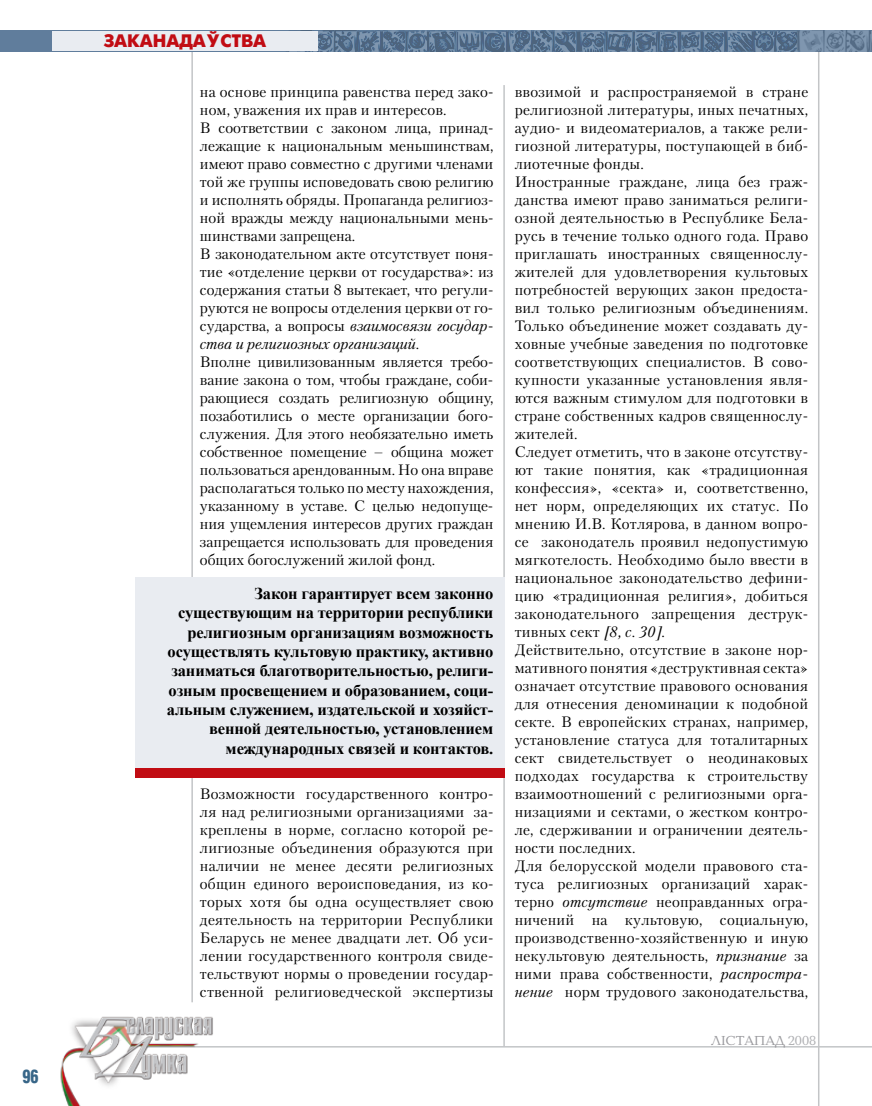
<style>
.page{position:relative;width:872px;height:1106px;background:#fff}
.page>*{position:absolute;margin:0;border:0;box-sizing:border-box;transform-origin:0 0}
.t1{font:18px "Futuris Extra C";color:#c10c13}
.t2{font:700 18px "AG Letterica Cond L";color:#386688;scale:.9 1}
.t3{font:700 16.5px/19.4px "Times New Roman";letter-spacing:-.01em;color:#000;text-align:right}
.t4{font:15px/18px "Petersburg C";letter-spacing:.015em;color:#000}
.t5{font:13.5px "Baltica C";color:#97979b}
.s1{font-style:italic}
.s2{color:#aeafb2}
</style>
<div class="page">
<hr style="left:818px;top:52px;width:1px;height:1054px;background:#c3c5c7">
<img style="left:285px;top:30px;width:587px;height:1px">
<hr style="left:191px;top:52px;width:2px;height:950px;background:#c3c5c7">
<hr style="left:503px;top:85px;width:2px;height:961px;background:#c3c5c7">
<svg style="left:0;top:31px;width:871px;height:21px;background:#5f7995"></svg>
<div style="left:52px;top:31px;width:266px;height:20px;background:#e9ecf1"></div>
<hr style="left:146px;top:1046px;width:726px;height:1px;background:#c3c5c7">
<img style="left:60px;top:983px;width:170px;height:123px">
<svg style="left:871px;top:31px;width:1px;height:21px"></svg>
<div style="left:135px;top:577px;width:370px;height:198px;background:#e9ecf1"></div>
<div style="left:135px;top:767px;width:370px;height:10px;background:#c10c13"></div>
<p class="t2" style="left:23px;top:1065px;width:20px">96</p>
<p class="t1" style="left:104px;top:31px;width:164px">ЗАКАНАДАЎСТВА</p>
<p class="t4" style="left:200px;top:82px;width:295px">на основе принципа равенства перед зако&shy;ном, уважения их прав и интересов.<br>В соответствии с законом лица, принад&shy;лежащие к национальным меньшинствам, имеют право совместно с другими членами той же группы исповедовать свою религию и исполнять обряды. Пропаганда религиоз&shy;ной вражды между национальными мень&shy;шинствами запрещена.<br>В законодательном акте отсутствует поня&shy;тие «отделение церкви от государства»: из содержания статьи 8 вытекает, что регули&shy;руются не вопросы отделения церкви от го&shy;сударства, а вопросы <span class="s1">взаимосвязи государ&shy;ства и религиозных организаций</span>.<br>Вполне цивилизованным является требо&shy;вание закона о том, чтобы граждане, соби&shy;рающиеся создать религиозную общину, позаботились о месте организации бого&shy;служения. Для этого необязательно иметь собственное помещение – община может пользоваться арендованным. Но она вправе располагаться только по месту нахождения, указанному в уставе. С целью недопуще&shy;ния ущемления интересов других граждан запрещается использовать для проведения общих богослужений жилой фонд.</p>
<p class="t3" style="left:167px;top:583px;width:328px">Закон гарантирует всем законно существующим на территории республики религиозным организациям возможность осуществлять культовую практику, активно заниматься благотворительностью, религи&shy;озным просвещением и образованием, соци&shy;альным служением, издательской и хозяйст&shy;венной деятельностью, установлением международных связей и контактов.</p>
<p class="t4" style="left:200px;top:784px;width:295px;text-align:justify">Возможности государственного контро&shy;ля над религиозными организациями за&shy;креплены в норме, согласно которой ре&shy;лигиозные объединения образуются при наличии не менее десяти религиозных общин единого вероисповедания, из ко&shy;торых хотя бы одна осуществляет свою деятельность на территории Республики Беларусь не менее двадцати лет. Об уси&shy;лении государственного контроля свиде&shy;тельствуют нормы о проведении государ&shy;ственной религиоведческой экспертизы</p>
<p class="t4" style="left:514px;top:82px;width:295px">ввозимой и распространяемой в стране религиозной литературы, иных печатных, аудио- и видеоматериалов, а также рели&shy;гиозной литературы, поступающей в биб&shy;лиотечные фонды.<br>Иностранные граждане, лица без граж&shy;данства имеют право заниматься религи&shy;озной деятельностью в Республике Бела&shy;русь в течение только одного года. Право приглашать иностранных священнослу&shy;жителей для удовлетворения культовых потребностей верующих закон предоста&shy;вил только религиозным объединениям.<br>Только объединение может создавать ду&shy;ховные учебные заведения по подготовке соответствующих специалистов. В сово&shy;купности указанные установления явля&shy;ются важным стимулом для подготовки в стране собственных кадров священнослу&shy;жителей.<br>Следует отметить, что в законе отсутству&shy;ют такие понятия, как «традиционная конфессия», «секта» и, соответственно, нет норм, определяющих их статус. По мнению И.В. Котлярова, в данном вопро&shy;се законодатель проявил недопустимую мягкотелость. Необходимо было ввести в национальное законодательство дефини&shy;цию «традиционная религия», добиться законодательного запрещения деструк&shy;тивных сект <span class="s1">[8, с. 30].<br></span>Действительно, отсутствие в законе нор&shy;мативного понятия «деструктивная секта» означает отсутствие правового основания для отнесения деноминации к подобной секте. В европейских странах, например, установление статуса для тоталитарных сект свидетельствует о неодинаковых подходах государства к строительству взаимоотношений с религиозными орга&shy;низациями и сектами, о жестком контро&shy;ле, сдерживании и ограничении деятель&shy;ности последних.<br>Для белорусской модели правового ста&shy;туса религиозных организаций харак&shy;терно <span class="s1">отсутствие</span> неоправданных огра&shy;ничений на культовую, социальную, производственно-хозяйственную и иную некультовую деятельность, <span class="s1">признание</span> за ними права собственности, <span class="s1">распростра&shy;нение</span> норм трудового законодательства,</p>
<p class="t5" style="left:711px;top:1033px;width:107px">лІстапад <span class="s2">2008</span></p>
</div>
